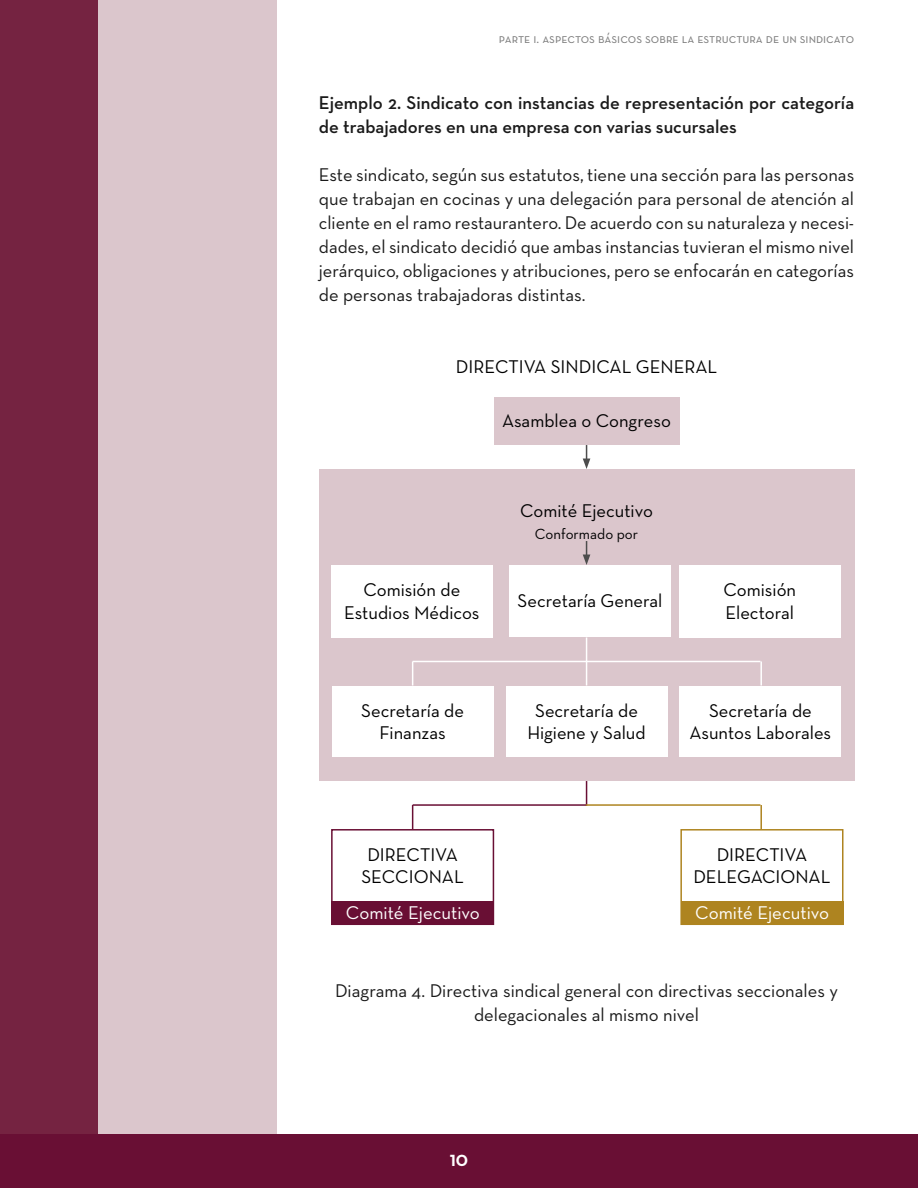
<style>
.page{position:relative;width:918px;height:1188px;background:#fff}
.page>*{position:absolute;margin:0;border:0;box-sizing:border-box;transform-origin:0 0}
.t1{font:18.75px/24px "Neutra Text";color:#1a1a1a;text-align:justify}
.t2{font:18.75px/22.5px "Neutra Text";color:#000;text-align:center}
.t3{font:600 18.75px/24px "Neutra Text";color:#1a1a1a}
.t4{font:18.75px "Neutra Text";color:#fff}
.t5{font:16.5px "Neutra Text Bold Alt";color:#fff}
.t6{font:15px "Neutra Text";color:#000}
.t7{font:13.5px "Neutra Text Book SC";color:#808080}
</style>
<div class="page">
<div style="left:0;top:1134px;width:918px;height:54px;background:#690f34"></div>
<div style="left:0;top:0;width:276px;height:1134px;background:#dbc6cc"></div>
<div style="left:0;top:0;width:98px;height:1134px;background:#752341"></div>
<div style="left:319px;top:469px;width:535px;height:312px;background:#dbc6cc"></div>
<div style="left:332px;top:686px;width:161px;height:71px;background:#fff"></div>
<div style="left:331px;top:829px;width:163px;height:96px;border:2px solid #690f34"></div>
<div style="left:680px;top:829px;width:164px;height:96px;border:2px solid #ae8420"></div>
<div style="left:506px;top:686px;width:161px;height:71px;background:#fff"></div>
<div style="left:509px;top:565px;width:162px;height:72px;background:#fff"></div>
<div style="left:331px;top:565px;width:162px;height:72px;background:#fff"></div>
<div style="left:679px;top:565px;width:162px;height:72px;background:#fff"></div>
<div style="left:680px;top:686px;width:161px;height:71px;background:#fff"></div>
<div style="left:494px;top:397px;width:185px;height:48px;background:#dbc6cc"></div>
<svg style="left:583px;top:445px;width:7px;height:24px"></svg>
<svg style="left:583px;top:541px;width:7px;height:24px"></svg>
<svg style="left:412px;top:661px;width:1px;height:24px"></svg>
<svg style="left:412px;top:805px;width:1px;height:24px"></svg>
<hr style="left:760px;top:661px;width:2px;height:24px;background:#fff">
<hr style="left:760px;top:805px;width:2px;height:24px;background:#ae8420">
<hr style="left:586px;top:637px;width:1px;height:48px;background:#fff">
<svg style="left:586px;top:781px;width:1px;height:23px"></svg>
<hr style="left:413px;top:661px;width:347px;height:1px;background:#fff">
<hr style="left:413px;top:804px;width:174px;height:2px;background:#690f34">
<div style="left:332px;top:901px;width:162px;height:24px;background:#690f34"></div>
<div style="left:681px;top:901px;width:163px;height:24px;background:#ae8420"></div>
<hr style="left:586px;top:804px;width:174px;height:2px;background:#ae8420">
<p class="t7" style="left:499px;top:30px;width:357px">parte i. aspectos básicos sobre la estructura de un sindicato</p>
<p class="t3" style="left:319px;top:90px;width:537px">Ejemplo 2. Sindicato con instancias de representación por categoría de trabajadores en una empresa con varias sucursales</p>
<p class="t1" style="left:319px;top:162px;width:537px">Este sindicato, según sus estatutos, tiene una sección para las personas que trabajan en cocinas y una delegación para personal de atención al cliente en el ramo restaurantero. De acuerdo con su naturaleza y necesi&shy;dades, el sindicato decidió que ambas instancias tuvieran el mismo nivel jerárquico, obligaciones y atribuciones, pero se enfocarán en categorías de personas trabajadoras distintas.</p>
<p class="t2" style="left:456px;top:355px;width:263px">DIRECTIVA SINDICAL GENERAL</p>
<p class="t2" style="left:502px;top:409px;width:170px">Asamblea o Congreso</p>
<p class="t2" style="left:520px;top:499px;width:134px">Comité Ejecutivo</p>
<p class="t6" style="left:535px;top:524px;width:105px">Conformado por</p>
<p class="t2" style="left:344px;top:578px;width:137px">Comisión de<br>Estudios Médicos</p>
<p class="t2" style="left:724px;top:578px;width:74px;text-align:left">Comisión<br>Electoral</p>
<p class="t2" style="left:518px;top:589px;width:146px">Secretaría General</p>
<p class="t2" style="left:361px;top:699px;width:104px">Secretaría de<br>Finanzas</p>
<p class="t2" style="left:527px;top:699px;width:120px">Secretaría de<br>Higiene y Salud</p>
<p class="t2" style="left:690px;top:699px;width:143px">Secretaría de<br>Asuntos Laborales</p>
<p class="t2" style="left:361px;top:843px;width:104px">DIRECTIVA<br>SECCIONAL</p>
<p class="t2" style="left:693px;top:843px;width:139px">DIRECTIVA<br>DELEGACIONAL</p>
<p class="t4" style="left:346px;top:902px;width:136px">Comité Ejecutivo</p>
<p class="t4" style="left:695px;top:902px;width:136px">Comité Ejecutivo</p>
<p class="t1" style="left:335px;top:978px;width:504px;text-align:center">Diagrama 4. Directiva sindical general con directivas seccionales y delegacionales al mismo nivel</p>
<p class="t5" style="left:450px;top:1150px;width:20px">10</p>
</div>
